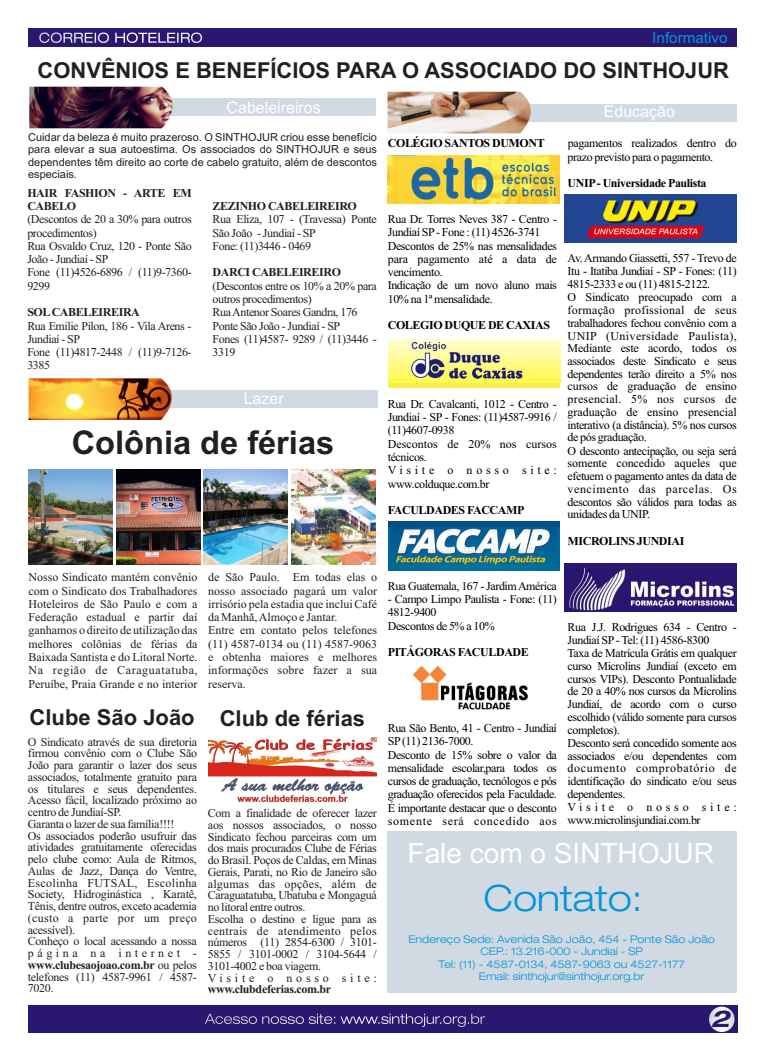
<style>
.page{position:relative;width:765px;height:1062px;background:#fff}
.page>*{position:absolute;margin:0;border:0;box-sizing:border-box;transform-origin:0 0}
.t1{font:300 expanded 36.3px "Helvetica Neue LT Std";color:#0095da}
.t2{font:700 32.6px "Arial";color:#231f20}
.t3{font:28px "Arial";color:#fff}
.t4{font:italic 700 expanded 23.1px "Helvetica Neue LT Std";color:#291770}
.t5{font:700 22px "Arial";color:#231f20}
.t6{font:700 21.9px "Arial";color:#231f20}
.t7{font:16px "Arial";color:#fff}
.t8{font:15.2px "Arial";color:#0095da}
.t9{font:12px/12.8px "Times New Roman";letter-spacing:-.035em;color:#000}
.t10{font:12px/11.7px "Times New Roman";letter-spacing:-.025em;color:#231f20}
.t11{font:12px/13.3px "Times New Roman";color:#231f20}
.t12{font:700 12px "Times New Roman";letter-spacing:-.035em;color:#000}
.t13{font:700 12px/13.3px "Times New Roman";letter-spacing:-.035em;color:#231f20}
.t14{font:11px/12.3px "Arial";color:#231f20;text-align:justify}
.t15{font:300 expanded 10.6px/12.4px "Helvetica Neue LT Std";color:#0095da;text-align:center}
.s1{font-weight:700}
</style>
<div class="page">
<div style="left:387px;top:832px;width:350px;height:161px;background:#d1d9e3"></div>
<div style="left:32px;top:99px;width:344px;height:17px;background:#d1d9e3"></div>
<div style="left:400px;top:104px;width:336px;height:17px;background:#d1d9e3"></div>
<div style="left:35px;top:391px;width:343px;height:17px;background:#d1d9e3"></div>
<img style="left:29px;top:87px;width:147px;height:41px">
<img style="left:388px;top:92px;width:145px;height:41px">
<img style="left:29px;top:378px;width:144px;height:42px">
<img style="left:388px;top:156px;width:171px;height:48px">
<img style="left:412px;top:665px;width:116px;height:45px">
<div style="left:388px;top:339px;width:172px;height:48px;background:linear-gradient(to right,#f9ee47,#f9ee47)"></div>
<img style="left:388px;top:339px;width:172px;height:43px">
<img style="left:565px;top:194px;width:171px;height:48px">
<img style="left:565px;top:564px;width:172px;height:47px">
<div style="left:388px;top:522px;width:172px;height:48px;background:#00679b"></div>
<img style="left:392px;top:527px;width:165px;height:43px">
<div style="left:388px;top:521px;width:172px;height:6px;background:#024f83"></div>
<div style="left:28px;top:1005px;width:709px;height:28px;background:#291770"></div>
<svg style="left:709px;top:1007px;width:26px;height:25px"></svg>
<svg style="left:205px;top:1013px;width:280px;height:14px"></svg>
<div style="left:28px;top:28px;width:709px;height:19px;background:#291770"></div>
<svg style="left:39px;top:32px;width:163px;height:11px"></svg>
<img style="left:208px;top:738px;width:169px;height:65px">
<img style="left:291px;top:469px;width:84px;height:95px">
<img style="left:116px;top:470px;width:84px;height:94px">
<img style="left:204px;top:469px;width:84px;height:95px">
<img style="left:29px;top:469px;width:84px;height:95px">
<p class="t8" style="left:652px;top:32px;width:77px">Informativo</p>
<h3 class="t6" style="left:38px;top:62px;width:693px">CONVÊNIOS E BENEFÍCIOS PARA O ASSOCIADO DO SINTHOJUR</h3>
<h3 class="t7" style="left:227px;top:102px;width:96px">Cabeleireiros</h3>
<h3 class="t7" style="left:604px;top:105px;width:73px">Educação</h3>
<p class="t14" style="left:28px;top:132px;width:350px">Cuidar da beleza é muito prazeroso. O SINTHOJUR criou esse benefício para elevar a sua autoestima. Os associados do SINTHOJUR e seus dependentes têm direito ao corte de cabelo gratuito, além de descontos especiais.</p>
<p class="t13" style="left:27px;top:187px;width:166px">HAIR FASHION - ARTE EM<br>CABELO</p>
<p class="t10" style="left:27px;top:214px;width:166px;line-height:13.3px">(Descontos de 20 a 30% para outros procedimentos)<br>Rua Osvaldo Cruz, 120 - Ponte São<br>João - Jundiaí - SP<br>Fone (11)4526-6896 / (11)9-7360-<br>9299</p>
<p class="t13" style="left:27px;top:307px;width:114px">SOLCABELEIREIRA</p>
<p class="t10" style="left:27px;top:320px;width:166px;line-height:13.3px">Rua Emilie Pilon, 186 - Vila Arens -<br>Jundiaí - SP<br>Fone (11)4817-2448 / (11)9-7126-<br>3385</p>
<p class="t13" style="left:213px;top:201px;width:146px">ZEZINHO CABELEIREIRO</p>
<p class="t10" style="left:213px;top:214px;width:166px;line-height:13.3px">Rua Eliza, 107 - (Travessa) Ponte<br>São João - Jundiaí - SP<br>Fone: (11)3446 - 0469</p>
<p class="t13" style="left:213px;top:267px;width:130px">DARCI CABELEIREIRO</p>
<p class="t10" style="left:213px;top:280px;width:166px;line-height:13.3px">(Descontos entre os 10% a 20% para outros procedimentos)<br>Rua Antenor Soares Gandra, 176<br>Ponte São João - Jundiaí - SP<br>Fones (11)4587- 9289 / (11)3446 -<br>3319</p>
<h3 class="t7" style="left:244px;top:392px;width:42px">Lazer</h3>
<h2 class="t2" style="left:72px;top:430px;width:264px">Colônia de férias</h2>
<p class="t12" style="left:388px;top:139px;width:158px">COLÉGIO SANTOS DUMONT</p>
<p class="t9" style="left:568px;top:138px;width:171px;line-height:13.3px">pagamentos realizados dentro do prazo previsto para o pagamento.</p>
<p class="t12" style="left:568px;top:179px;width:140px">UNIP- Universidade Paulista</p>
<p class="t9" style="left:388px;top:214px;width:171px;line-height:13.3px">Rua Dr. Torres Neves 387 - Centro -<br>Jundiaí SP- Fone : (11) 4526-3741<br>Descontos de 25% nas mensalidades para pagamento até a data de vencimento.<br>Indicação de um novo aluno mais<br>10% na 1ª mensalidade.</p>
<p class="t12" style="left:388px;top:321px;width:164px">COLEGIO DUQUE DE CAXIAS</p>
<p class="t9" style="left:388px;top:398px;width:171px;line-height:13.3px">Rua Dr. Cavalcanti, 1012 - Centro -<br>Jundiaí - SP - Fones: (11)4587-9916 / (11)4607-0938<br>Descontos de 20% nos cursos técnicos.<br>Visite o nosso site: www.colduque.com.br</p>
<p class="t12" style="left:388px;top:506px;width:138px">FACULDADES FACCAMP</p>
<p class="t9" style="left:568px;top:252px;width:171px">Av. Armando Giassetti, 557 - Trevo de<br>Itu - Itatiba Jundiaí - SP - Fones: (11)<br>4815-2333 e ou (11) 4815-2122.<br>O Sindicato preocupado com a formação profissional de seus trabalhadores fechou convênio com a<br>UNIP (Universidade Paulista),<br>Mediante este acordo, todos os associados deste Sindicato e seus dependentes terão direito a 5% nos cursos de graduação de ensino presencial. 5% nos cursos de graduação de ensino presencial interativo (a distância). 5% nos cursos de pós graduação.<br>O desconto antecipação, ou seja será somente concedido aqueles que efetuem o pagamento antes da data de vencimento das parcelas. Os descontos são válidos para todas as unidades da UNIP.</p>
<p class="t12" style="left:568px;top:537px;width:118px">MICROLINS JUNDIAI</p>
<p class="t10" style="left:29px;top:572px;width:171px;line-height:13.3px;text-align:justify">Nosso Sindicato mantém convênio com o Sindicato dos Trabalhadores Hoteleiros de São Paulo e com a Federação estadual e partir daí ganhamos o direito de utilização das melhores colônias de férias da Baixada Santista e do Litoral Norte.<br>Na região de Caraguatatuba, Peruíbe, Praia Grande e no interior</p>
<p class="t11" style="left:208px;top:572px;width:171px">de São Paulo. Em todas elas o nosso associado pagará um valor irrisório pela estadia que inclui Café da Manhã, Almoço e Jantar.<br>Entre em contato pelos telefones (11) 4587-0134 ou (11) 4587-9063 e obtenha maiores e melhores informações sobre fazer a sua reserva.</p>
<h3 class="t5" style="left:30px;top:710px;width:337px">Clube São João Club de férias</h3>
<p class="t10" style="left:28px;top:737px;width:171px">O Sindicato através de sua diretoria firmou convênio com o Clube São<br>João para garantir o lazer dos seus associados, totalmente gratuito para os titulares e seus dependentes.<br>Acesso fácil, localizado próximo ao centro de Jundiaí-SP.<br>Garanta o lazer de sua família!!!!<br>Os associados poderão usufruir das atividades gratuitamente oferecidas pelo clube como: Aula de Ritmos,<br>Aulas de Jazz, Dança do Ventre,<br>Escolinha FUTSAL, Escolinha<br>Society, Hidroginástica , Karatê,<br>Tênis, dentre outros, exceto academia (custo a parte por um preço acessível).<br>Conheço o local acessando a nossa página na internet - <span class="s1">www.clubesaojoao.com.br</span> ou pelos telefones (11) 4587-9961 / 4587-<br>7020.</p>
<p class="t10" style="left:208px;top:808px;width:171px">Com a finalidade de oferecer lazer aos nossos associados, o nosso<br>Sindicato fechou parceiras com um dos mais procurados Clube de Férias do Brasil. Poços de Caldas, em Minas<br>Gerais, Parati, no Rio de Janeiro são algumas das opções, além de<br>Caraguatatuba, Ubatuba e Mongaguá no litoral entre outros.<br>Escolha o destino e ligue para as centrais de atendimento pelos números (11) 2854-6300 / 3101-<br>5855 / 3101-0002 / 3104-5644 /<br>3101-4002 e boa viagem.<br>Visite o nosso site:</p>
<p class="t13" style="left:208px;top:984px;width:125px">www.clubdeferias.com.br</p>
<p class="t9" style="left:388px;top:581px;width:171px">Rua Guatemala, 167 - Jardim América</p>
<p class="t9" style="left:388px;top:594px;width:171px;line-height:13.3px">- Campo Limpo Paulista - Fone: (11)<br>4812-9400<br>Descontos de 5% a 10%</p>
<p class="t12" style="left:388px;top:648px;width:143px">PITÁGORAS FACULDADE</p>
<p class="t9" style="left:388px;top:723px;width:171px;line-height:13.3px">Rua São Bento, 41 - Centro - Jundiaí<br>SP(11) 2136-7000.<br>Desconto de 15% sobre o valor da mensalidade escolar,para todos os cursos de graduação, tecnólogos e pós graduação oferecidos pela Faculdade.<br>É importante destacar que o desconto somente será concedido aos</p>
<p class="t9" style="left:568px;top:622px;width:171px">Rua J.J. Rodrigues 634 - Centro -<br>Jundiaí SP- Tel: (11) 4586-8300<br>Taxa de Matrícula Grátis em qualquer curso Microlins Jundiaí (exceto em cursos VIPs). Desconto Pontualidade de 20 a 40% nos cursos da Microlins<br>Jundiaí, de acordo com o curso escolhido (válido somente para cursos completos).<br>Desconto será concedido somente aos associados e/ou dependentes com documento comprobatório de identificação do sindicato e/ou seus dependentes.<br>Visite o nosso site: www.microlinsjundiai.com.br</p>
<h3 class="t3" style="left:408px;top:842px;width:308px">Fale com o SINTHOJUR</h3>
<h1 class="t1" style="left:483px;top:885px;width:160px">Contato:</h1>
<p class="t15" style="left:408px;top:935px;width:308px">Endereço Sede: Avenida São João, 454 - Ponte São João CEP.: 13.216-000 - Jundiaí - SP<br>Tel: (11) - 4587-0134, 4587-9063 ou 4527-1177<br>Email: sinthojur@sinthojur.org.br</p>
<h3 class="t4" style="left:711px;top:1011px;width:20px">2</h3>
</div>
